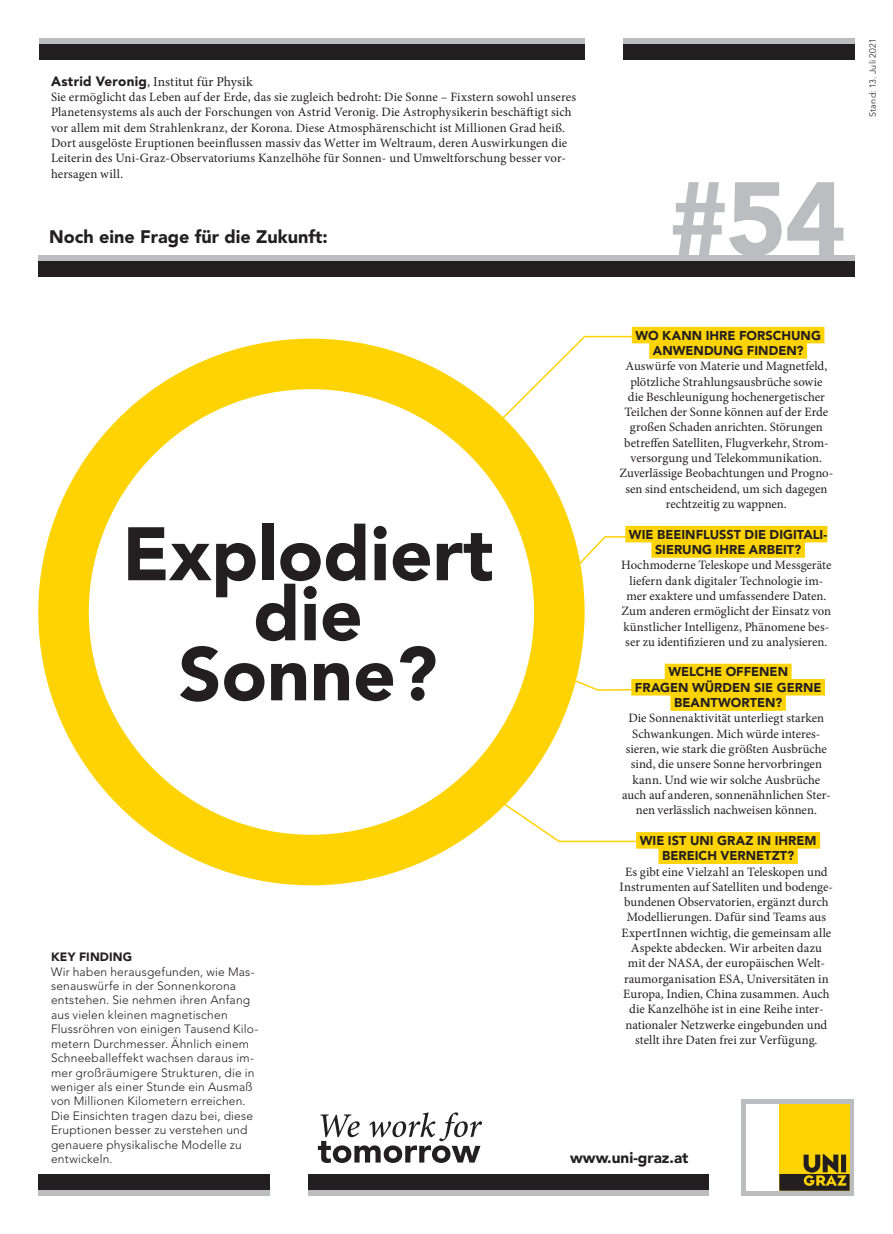
<style>
.page{position:relative;width:893px;height:1234px;background:#fff}
.page>*{position:absolute;margin:0;border:0;box-sizing:border-box;transform-origin:0 0}
.t1{font:900 103.2px "Avenir LT Std";color:#bcbdc0}
.Frage_im_Kreis{font:900 74.85px "Avenir LT Std";color:#231f20}
.t2{font:900 18px "Avenir LT Std";color:#231f20}
.t3{font:900 15.3px "Avenir LT Std";color:#231f20}
.Lead{font:13.5px "Minion Pro";letter-spacing:.01em;color:#231f20}
.Spalte_rechts{font:12.75px/15.3px "Minion Pro";color:#231f20;text-align:center}
.Lead-2{font:12.75px/15.3px "Minion Pro";letter-spacing:.01em;color:#231f20}
.Spalte_rechts-2{font:900 12.75px/15.3px "Avenir LT Std";color:#231f20;text-align:center}
.Key_Finding{font:300 12px/14.4px "Avenir LT Std";letter-spacing:.015em;color:#231f20}
.Key_Finding-2{font:900 12px "Avenir LT Std";letter-spacing:.015em;color:#231f20}
.t4{font:300 9px "Avenir LT Std";letter-spacing:.02em;color:#231f20}
.s1{font-family:"Avenir LT Std";font-weight:900}
</style>
<div class="page">
<div style="left:623px;top:43px;width:231px;height:17px;background:#231f20"></div>
<div style="left:623px;top:38px;width:231px;height:5px;background:#bcbdc0"></div>
<div style="left:39px;top:43px;width:546px;height:17px;background:#231f20"></div>
<div style="left:39px;top:38px;width:546px;height:5px;background:#bcbdc0"></div>
<div style="left:38px;top:260px;width:816px;height:17px;background:#231f20"></div>
<div style="left:38px;top:255px;width:816px;height:5px;background:#bcbdc0"></div>
<div style="left:308px;top:1173px;width:400px;height:17px;background:#231f20"></div>
<div style="left:308px;top:1190px;width:400px;height:5px;background:#bcbdc0"></div>
<div style="left:38px;top:1173px;width:232px;height:17px;background:#231f20"></div>
<div style="left:38px;top:1190px;width:232px;height:5px;background:#bcbdc0"></div>
<div style="left:741px;top:1098px;width:113px;height:97px;background:#bcbdc0"></div>
<div style="left:779px;top:1103px;width:70px;height:87px;background:#fed304"></div>
<svg style="left:779px;top:1154px;width:70px;height:36px"></svg>
<div style="left:746px;top:1103px;width:33px;height:87px;background:#fff"></div>
<svg style="left:318px;top:1112px;width:164px;height:50px"></svg>
<div style="left:38px;top:338px;width:547px;height:547px;background:#fed304;border-radius:50%"></div>
<svg style="left:306px;top:335px;width:368px;height:279px"></svg>
<div style="left:89px;top:389px;width:445px;height:445px;background:#fff;border-radius:50%"></div>
<svg style="left:468px;top:778px;width:168px;height:64px"></svg>
<svg style="left:573px;top:664px;width:92px;height:27px"></svg>
<svg style="left:546px;top:535px;width:124px;height:63px"></svg>
<div style="left:632px;top:327px;width:192px;height:16px;background:#fed304"></div>
<div style="left:649px;top:342px;width:158px;height:16px;background:#fed304"></div>
<div style="left:625px;top:526px;width:202px;height:16px;background:#fed304"></div>
<div style="left:651px;top:541px;width:154px;height:16px;background:#fed304"></div>
<div style="left:665px;top:663px;width:127px;height:17px;background:#fed304"></div>
<div style="left:631px;top:679px;width:194px;height:16px;background:#fed304"></div>
<div style="left:670px;top:694px;width:116px;height:16px;background:#fed304"></div>
<div style="left:636px;top:832px;width:184px;height:16px;background:#fed304"></div>
<div style="left:658px;top:847px;width:140px;height:16px;background:#fed304"></div>
<p class="Lead" style="left:51px;top:72px;width:203px"><span class="s1">Astrid Veronig</span>, Institut für Physik</p>
<p class="Lead-2" style="left:51px;top:89px;width:527px">Sie ermöglicht das Leben auf der Erde, das sie zugleich bedroht: Die Sonne – Fixstern sowohl unseres Planetensystems als auch der Forschungen von Astrid Veronig. Die Astrophysikerin beschäftigt sich vor allem mit dem Strahlenkranz, der Korona. Diese Atmosphärenschicht ist Millionen Grad heiß.<br>Dort ausgelöste Eruptionen beeinflussen massiv das Wetter im Weltraum, deren Auswirkungen die Leiterin des Uni-Graz-Observatoriums Kanzelhöhe für Sonnen- und Umweltforschung besser vor&shy;hersagen will.</p>
<h3 class="t2" style="left:49px;top:226px;width:280px">Noch eine Frage für die Zukunft:</h3>
<p class="t4" style="left:868px;top:117px;width:80px;rotate:-90deg">Stand: 13. Juli 2021</p>
<h1 class="t1" style="left:668px;top:157px;width:179px">#54</h1>
<p class="Frage_im_Kreis" style="left:122px;top:508px;width:373px">Explodiert</p>
<p class="Frage_im_Kreis" style="left:253px;top:568px;width:111px">die</p>
<p class="Frage_im_Kreis" style="left:179px;top:628px;width:260px">Sonne?</p>
<p class="Key_Finding-2" style="left:51px;top:949px;width:83px">KEY FINDING</p>
<p class="Key_Finding" style="left:51px;top:964px;width:209px">Wir haben herausgefunden, wie Mas&shy;senauswürfe in der Sonnenkorona entstehen. Sie nehmen ihren Anfang aus vielen kleinen magnetischen Flussröhren von einigen Tausend Kilo&shy;metern Durchmesser. Ähnlich einem Schneeballeffekt wachsen daraus im&shy;mer großräumigere Strukturen, die in weniger als einer Stunde ein Ausmaß von Millionen Kilometern erreichen.<br>Die Einsichten tragen dazu bei, diese Eruptionen besser zu verstehen und genauere physikalische Modelle zu entwickeln.</p>
<p class="Spalte_rechts-2" style="left:635px;top:327px;width:187px">WO KANN IHRE FORSCHUNG</p>
<p class="Spalte_rechts-2" style="left:653px;top:343px;width:152px">ANWENDUNG FINDEN?</p>
<p class="Spalte_rechts" style="left:619px;top:358px;width:215px">Auswürfe von Materie und Magnetfeld, plötzliche Strahlungsausbrüche sowie<br>die Beschleunigung hochenergetischer Teilchen der Sonne können auf der Erde großen Schaden anrichten. Störungen betreffen Satelliten, Flugverkehr, Strom&shy;versorgung und Telekommunikation.<br>Zuverlässige Beobachtungen und Progno&shy;sen sind entscheidend, um sich dagegen rechtzeitig zu wappnen.</p>
<p class="Spalte_rechts-2" style="left:629px;top:526px;width:200px">WIE BEEINFLUSST DIE DIGITALI-<br>SIERUNG IHRE ARBEIT?</p>
<p class="Spalte_rechts" style="left:621px;top:557px;width:212px">Hochmoderne Teleskope und Messgeräte liefern dank digitaler Technologie im&shy;mer exaktere und umfassendere Daten.<br>Zum anderen ermöglicht der Einsatz von künstlicher Intelligenz, Phänomene bes&shy;ser zu identifizieren und zu analysieren.</p>
<p class="Spalte_rechts-2" style="left:635px;top:664px;width:188px">WELCHE OFFENEN<br>FRAGEN WÜRDEN SIE GERNE</p>
<p class="Spalte_rechts-2" style="left:674px;top:694px;width:110px">BEANTWORTEN?</p>
<p class="Spalte_rechts" style="left:622px;top:710px;width:210px">Die Sonnenaktivität unterliegt starken Schwankungen. Mich würde interes&shy;sieren, wie stark die größten Ausbrüche sind, die unsere Sonne hervorbringen kann. Und wie wir solche Ausbrüche auch auf anderen, sonnenähnlichen Ster&shy;nen verlässlich nachweisen können.</p>
<p class="Spalte_rechts-2" style="left:640px;top:832px;width:178px">WIE IST UNI GRAZ IN IHREM<br>BEREICH VERNETZT?</p>
<p class="Spalte_rechts" style="left:620px;top:863px;width:215px">Es gibt eine Vielzahl an Teleskopen und Instrumenten auf Satelliten und bodenge&shy;bundenen Observatorien, ergänzt durch Modellierungen. Dafür sind Teams aus ExpertInnen wichtig, die gemeinsam alle Aspekte abdecken. Wir arbeiten dazu<br>mit der NASA, der europäischen Welt&shy;raumorganisation ESA, Universitäten in Europa, Indien, China zusammen. Auch die Kanzelhöhe ist in eine Reihe inter&shy;nationaler Netzwerke eingebunden und stellt ihre Daten frei zur Verfügung.</p>
<p class="t3" style="left:570px;top:1148px;width:120px">www.uni-graz.at</p>
</div>
